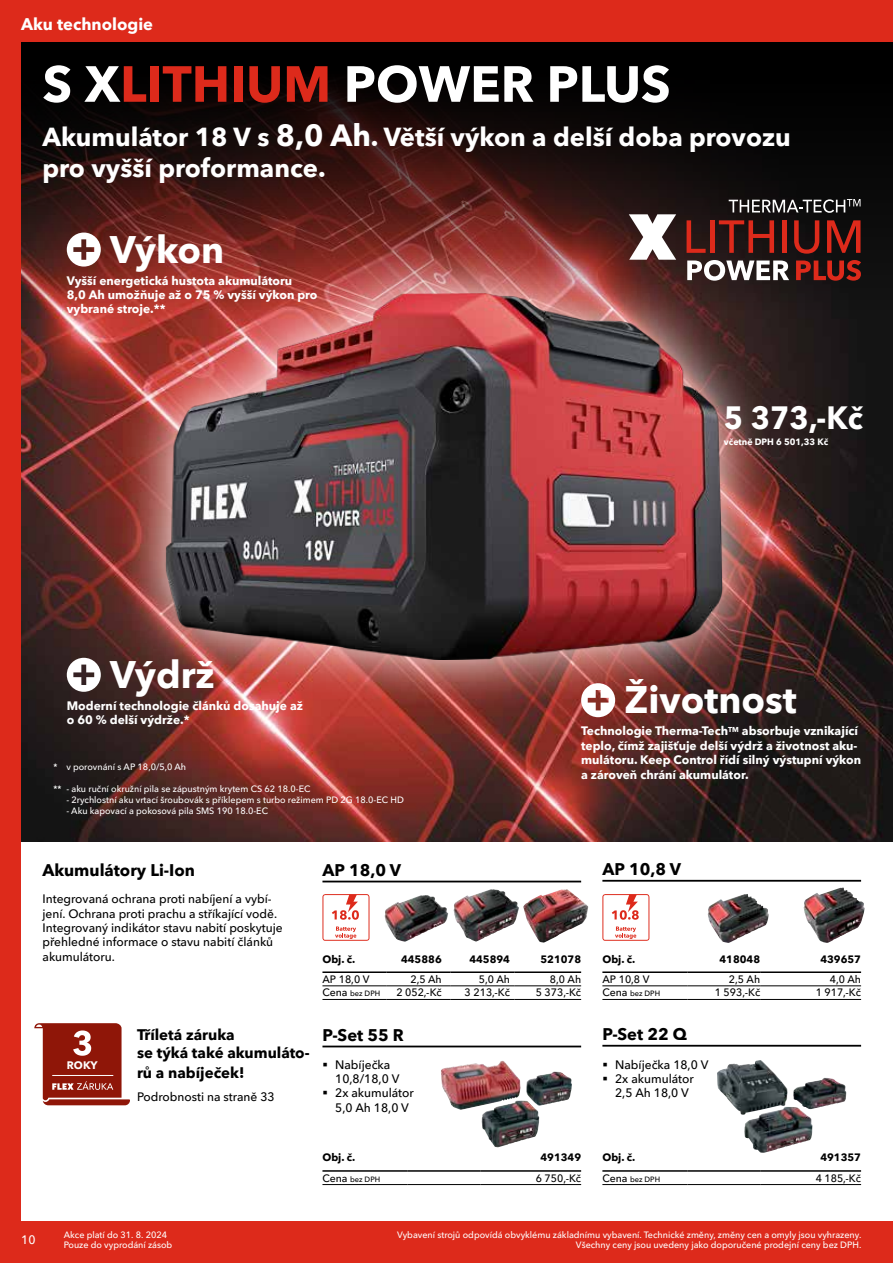
<style>
.page{position:relative;width:893px;height:1263px;background:#dd2a1b}
.page>*{position:absolute;margin:0;border:0;box-sizing:border-box;transform-origin:0 0}
.t1{font:700 50.25px "Avenir Next W1 G";color:#fff}
.t2{font:700 37.5px "Avenir Next W1 G";color:#fff}
.t3{font:700 31.5px "Avenir Next W1 G";color:#fff;scale:.95 1}
.t4{font:700 25.5px/30.6px "Avenir Next W1 G";color:#fff}
.t5{font:700 16.5px "Avenir Next W1 G";color:#000}
.t6{font:700 16.5px "Avenir Next W1 G";color:#fff}
.t7{font:700 15px/18px "Avenir Next W1 G";color:#000}
.t8{font:700 12px/14.4px "Avenir Next W1 G";color:#fff}
.t9{font:500 12px/14.4px "Avenir Next W1 G";color:#000}
.t10{font:500 12px "Avenir Next W1 G";color:#fff}
.t11{font:700 10.65px "Avenir Next W1 G";color:#fff}
.t12{font:500 10.5px "Avenir Next W1 G";color:#000}
.t13{font:700 10.5px "Avenir Next W1 G";color:#000}
.t14{font:500 9px/10.8px "Avenir Next W1 G";color:#fff;text-align:right}
.t15{font:700 9px "Avenir Next W1 G";color:#fff}
.t16{font:500 7.5px "Avenir Next W1 G";color:#000}
.s1{color:#dd2a1b}
.s2{font-size:30px}
.s3{font-size:10.5px}
</style>
<div class="page">
<img style="left:21px;top:43px;width:872px;height:799px">
<img style="left:114px;top:241px;width:660px;height:471px">
<img style="left:139px;top:294px;width:609px;height:365px">
<div style="left:21px;top:842px;width:872px;height:378px;background:#fff"></div>
<hr style="left:602px;top:1045px;width:259px;height:1px;background:#000">
<hr style="left:322px;top:1045px;width:259px;height:2px;background:#000">
<hr style="left:322px;top:1170px;width:86px;height:2px;background:#000">
<hr style="left:408px;top:1170px;width:72px;height:2px;background:#000">
<hr style="left:480px;top:1170px;width:101px;height:2px;background:#000">
<hr style="left:322px;top:1184px;width:86px;height:1px;background:#000">
<hr style="left:408px;top:1184px;width:72px;height:1px;background:#000">
<hr style="left:480px;top:1184px;width:101px;height:1px;background:#000">
<hr style="left:602px;top:1170px;width:86px;height:2px;background:#000">
<hr style="left:688px;top:1170px;width:72px;height:2px;background:#000">
<hr style="left:760px;top:1170px;width:101px;height:2px;background:#000">
<hr style="left:602px;top:1184px;width:86px;height:1px;background:#000">
<hr style="left:688px;top:1184px;width:72px;height:1px;background:#000">
<hr style="left:760px;top:1184px;width:101px;height:1px;background:#000">
<hr style="left:602px;top:880px;width:259px;height:2px;background:#000">
<hr style="left:322px;top:881px;width:259px;height:1px;background:#000">
<hr style="left:322px;top:971px;width:64px;height:2px;background:#000">
<hr style="left:386px;top:971px;width:64px;height:2px;background:#000">
<hr style="left:450px;top:971px;width:64px;height:2px;background:#000">
<hr style="left:514px;top:971px;width:67px;height:2px;background:#000">
<hr style="left:322px;top:985px;width:64px;height:1px;background:#000">
<hr style="left:322px;top:999px;width:64px;height:1px;background:#000">
<hr style="left:386px;top:985px;width:64px;height:1px;background:#000">
<hr style="left:450px;top:985px;width:64px;height:1px;background:#000">
<hr style="left:514px;top:985px;width:67px;height:1px;background:#000">
<hr style="left:386px;top:999px;width:64px;height:1px;background:#000">
<hr style="left:450px;top:999px;width:64px;height:1px;background:#000">
<hr style="left:514px;top:999px;width:67px;height:1px;background:#000">
<hr style="left:602px;top:971px;width:86px;height:2px;background:#000">
<hr style="left:688px;top:971px;width:72px;height:2px;background:#000">
<hr style="left:760px;top:971px;width:101px;height:2px;background:#000">
<hr style="left:602px;top:985px;width:86px;height:1px;background:#000">
<hr style="left:602px;top:999px;width:86px;height:1px;background:#000">
<hr style="left:688px;top:985px;width:72px;height:1px;background:#000">
<hr style="left:760px;top:985px;width:101px;height:1px;background:#000">
<hr style="left:688px;top:999px;width:72px;height:1px;background:#000">
<hr style="left:760px;top:999px;width:101px;height:1px;background:#000">
<svg style="left:67px;top:233px;width:34px;height:34px"></svg>
<svg style="left:67px;top:658px;width:34px;height:34px"></svg>
<svg style="left:581px;top:683px;width:34px;height:34px"></svg>
<img style="left:441px;top:1060px;width:120px;height:50px">
<img style="left:717px;top:1060px;width:129px;height:55px">
<img style="left:384px;top:895px;width:64px;height:47px">
<img style="left:453px;top:889px;width:66px;height:52px">
<img style="left:523px;top:889px;width:65px;height:53px">
<img style="left:708px;top:894px;width:61px;height:49px">
<img style="left:804px;top:887px;width:61px;height:56px">
<svg style="left:602px;top:894px;width:47px;height:47px"></svg>
<svg style="left:322px;top:894px;width:47px;height:47px"></svg>
<svg style="left:729px;top:199px;width:131px;height:14px;background:#555454"></svg>
<svg style="left:796px;top:260px;width:65px;height:21px"></svg>
<svg style="left:687px;top:260px;width:102px;height:21px;background:#989292"></svg>
<svg style="left:827px;top:220px;width:33px;height:33px"></svg>
<svg style="left:794px;top:220px;width:25px;height:34px"></svg>
<hr style="left:782px;top:220px;width:4px;height:33px;background:#dd2a1b">
<svg style="left:719px;top:220px;width:55px;height:33px"></svg>
<hr style="left:710px;top:220px;width:4px;height:33px;background:#dd2a1b">
<svg style="left:687px;top:220px;width:19px;height:33px"></svg>
<svg style="left:629px;top:214px;width:47px;height:46px;background:#b5acab"></svg>
<svg style="left:34px;top:1023px;width:96px;height:82px"></svg>
<h3 class="t6" style="left:21px;top:11px;width:133px">Aku technologie</h3>
<h1 class="t1" style="left:43px;top:44px;width:630px">S X<span class="s1">LITHIUM</span> POWER PLUS</h1>
<h3 class="t4" style="left:43px;top:120px;width:750px">Akumulátor 18 V s <span class="s2">8,0 Ah</span>. Větší výkon a delší doba provozu pro vyšší proformance.</h3>
<h2 class="t2" style="left:110px;top:220px;width:116px">Výkon</h2>
<h3 class="t8" style="left:67px;top:272px;width:252px">Vyšší energetická hustota akumulátoru<br>8,0 Ah umožňuje až o 75 % vyšší výkon pro vybrané stroje.**</h3>
<h2 class="t2" style="left:110px;top:645px;width:106px">Výdrž</h2>
<h3 class="t8" style="left:67px;top:697px;width:238px">Moderní technologie článků dosahuje až o 60 % delší výdrže.*</h3>
<p class="t14" style="left:54px;top:761px;width:134px">* v porovnání s AP 18,0/5,0 Ah</p>
<p class="t14" style="left:54px;top:782px;width:258px">** - aku ruční okružní pila se zápustným krytem CS 62 18.0-EC</p>
<p class="t14" style="left:66px;top:793px;width:339px">- 2rychlostní aku vrtací šroubovák s příklepem s turbo režimem PD 2G 18.0-EC HD</p>
<p class="t14" style="left:66px;top:804px;width:203px">- Aku kapovací a pokosová pila SMS 190 18.0-EC</p>
<h3 class="t3" style="left:724px;top:393px;width:148px">5 373,-Kč</h3>
<p class="t15" style="left:724px;top:435px;width:106px">včetně DPH 6 501,33 Kč</p>
<h2 class="t2" style="left:624px;top:670px;width:174px">Životnost</h2>
<h3 class="t8" style="left:581px;top:723px;width:281px">Technologie Therma-Tech<sup>TM</sup> absorbuje vznikající teplo, čímž zajišťuje delší výdrž a životnost aku&shy;mulátoru. Keep Control řídí silný výstupní výkon a zároveň chrání akumulátor.</h3>
<h3 class="t5" style="left:43px;top:857px;width:154px">Akumulátory Li-Ion</h3>
<h3 class="t5" style="left:322px;top:857px;width:80px">AP 18,0 V</h3>
<h3 class="t5" style="left:602px;top:856px;width:80px">AP 10,8 V</h3>
<h3 class="t9" style="left:43px;top:891px;width:242px">Integrovaná ochrana proti nabíjení a vybí&shy;jení. Ochrana proti prachu a stříkající vodě.<br>Integrovaný indikátor stavu nabití poskytuje přehledné informace o stavu nabití článků akumulátoru.</h3>
<p class="t11" style="left:67px;top:1056px;width:32px">ROKY</p>
<h3 class="t7" style="left:137px;top:1024px;width:174px">Tříletá záruka<br>se týká také akumuláto-</h3>
<h3 class="t7" style="left:137px;top:1062px;width:109px">rů a nabíječek!</h3>
<h3 class="t9" style="left:137px;top:1088px;width:139px">Podrobnosti na straně 33</h3>
<p class="t13" style="left:322px;top:950px;width:34px">Obj. č.</p>
<p class="t13" style="left:401px;top:950px;width:42px">445886</p>
<p class="t13" style="left:469px;top:950px;width:42px">445894</p>
<p class="t13" style="left:540px;top:950px;width:42px">521078</p>
<p class="t12" style="left:322px;top:971px;width:48px">AP 18,0 V</p>
<p class="t12" style="left:410px;top:971px;width:33px">2,5 Ah</p>
<p class="t12" style="left:479px;top:971px;width:33px">5,0 Ah</p>
<p class="t12" style="left:550px;top:971px;width:33px">8,0 Ah</p>
<p class="t16" style="left:322px;top:988px;width:59px"><span class="s3">Cena</span> bez DPH</p>
<p class="t12" style="left:396px;top:984px;width:47px">2 052,-Kč</p>
<p class="t12" style="left:465px;top:984px;width:47px">3 213,-Kč</p>
<p class="t12" style="left:536px;top:984px;width:47px">5 373,-Kč</p>
<p class="t13" style="left:602px;top:950px;width:34px">Obj. č.</p>
<p class="t13" style="left:719px;top:950px;width:42px">418048</p>
<p class="t13" style="left:820px;top:950px;width:42px">439657</p>
<p class="t12" style="left:602px;top:971px;width:48px">AP 10,8 V</p>
<p class="t12" style="left:729px;top:971px;width:33px">2,5 Ah</p>
<p class="t12" style="left:830px;top:971px;width:33px">4,0 Ah</p>
<p class="t16" style="left:602px;top:988px;width:59px"><span class="s3">Cena</span> bez DPH</p>
<p class="t12" style="left:715px;top:984px;width:47px">1 593,-Kč</p>
<p class="t12" style="left:816px;top:984px;width:47px">1 917,-Kč</p>
<h3 class="t5" style="left:322px;top:1022px;width:83px">P-Set 55 R</h3>
<h3 class="t5" style="left:602px;top:1021px;width:86px">P-Set 22 Q</h3>
<h3 class="t9" style="left:615px;top:1056px;width:95px">Nabíječka 18,0 V<br>2x akumulátor<br>2,5 Ah 18,0 V</h3>
<h3 class="t9" style="left:335px;top:1056px;width:80px">Nabíječka<br>10,8/18,0 V<br>2x akumulátor<br>5,0 Ah 18,0 V</h3>
<p class="t13" style="left:322px;top:1149px;width:34px">Obj. č.</p>
<p class="t13" style="left:540px;top:1149px;width:42px">491349</p>
<p class="t16" style="left:322px;top:1173px;width:59px"><span class="s3">Cena</span> bez DPH</p>
<p class="t12" style="left:536px;top:1170px;width:47px">6 750,-Kč</p>
<p class="t13" style="left:602px;top:1149px;width:34px">Obj. č.</p>
<p class="t13" style="left:820px;top:1149px;width:42px">491357</p>
<p class="t16" style="left:602px;top:1173px;width:59px"><span class="s3">Cena</span> bez DPH</p>
<p class="t12" style="left:816px;top:1170px;width:47px">4 185,-Kč</p>
<h3 class="t10" style="left:21px;top:1230px;width:16px">10</h3>
<p class="t14" style="left:397px;top:1228px;width:466px">Vybavení strojů odpovídá obvyklému základnímu vybavení. Technické změny, změny cen a omyly jsou vyhrazeny.<br>Všechny ceny jsou uvedeny jako doporučené prodejní ceny bez DPH.</p>
<p class="t14" style="left:64px;top:1228px;width:110px;text-align:left">Akce platí do 31. 8. 2024<br>Pouze do vyprodání zásob</p>
</div>
